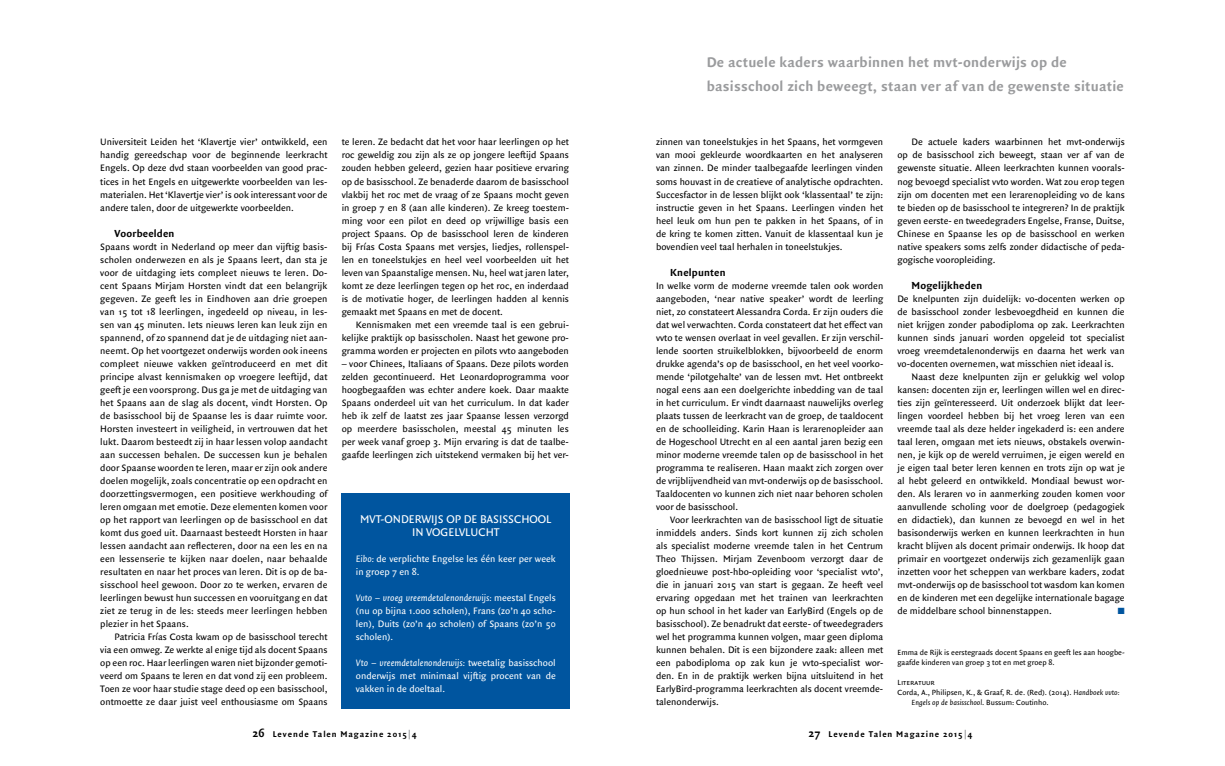
<style>
.page{position:relative;width:1225px;height:766px;background:#fff}
.page>*{position:absolute;margin:0;border:0;box-sizing:border-box;transform-origin:0 0}
.t1{font:700 15px/24px "Quadraat Sans";letter-spacing:.015em;color:#9a9b9d}
.t2{font:12px/13px "Quadraat Sans";color:#fff;text-align:center}
.t3{font:700 11px "Quadraat Sans";letter-spacing:.015em;color:#000}
.t4{font:10px/13px "Quadraat Sans";color:#000;text-align:justify}
.t5{font:10px/13px "Quadraat Sans";color:#fff;text-align:justify}
.t6{font:700 9px "Quadraat Sans";letter-spacing:.1em;color:#000}
.t7{font:9px "Zapf Dingbats ITC";color:#00559f}
.t8{font:8px/10px "Quadraat Sans";color:#000}
.t9{font:8px "Quadraat Sans Caps";color:#000}
.s1{font-style:italic}
.s2{font-size:12px}
.s3{color:#9a9b9d}
</style>
<div class="page">
<div style="left:342px;top:493px;width:228px;height:216px;background:#00559f"></div>
<p class="t4" style="left:100px;top:136px;width:229px">Universiteit Leiden het ‘Klavertje vier’ ontwikkeld, een handig gereedschap voor de beginnende leerkracht Engels. Op deze dvd staan voorbeelden van good prac&shy;tices in het Engels en uitgewerkte voorbeelden van les&shy;materialen. Het ‘Klavertje vier’ is ook interessant voor de andere talen, door de uitgewerkte voorbeelden.</p>
<p class="t3" style="left:114px;top:227px;width:62px">Voorbeelden</p>
<p class="t4" style="left:100px;top:240px;width:229px">Spaans wordt in Nederland op meer dan vijftig basis&shy;scholen onderwezen en als je Spaans leert, dan sta je voor de uitdaging iets compleet nieuws te leren. Do&shy;cent Spaans Mirjam Horsten vindt dat een belangrijk gegeven. Ze geeft les in Eindhoven aan drie groepen van 15 tot 18 leerlingen, ingedeeld op niveau, in les&shy;sen van 45 minuten. Iets nieuws leren kan leuk zijn en spannend, of zo spannend dat je de uitdaging niet aan&shy;neemt. Op het voortgezet onderwijs worden ook ineens compleet nieuwe vakken geïntroduceerd en met dit principe alvast kennismaken op vroegere leeftijd, dat geeft je een voorsprong. Dus ga je met de uitdaging van het Spaans aan de slag als docent, vindt Horsten. Op de basisschool bij de Spaanse les is daar ruimte voor.<br>Horsten investeert in veiligheid, in vertrouwen dat het lukt. Daarom besteedt zij in haar lessen volop aandacht aan successen behalen. De successen kun je behalen door Spaanse woorden te leren, maar er zijn ook andere doelen mogelijk, zoals concentratie op een opdracht en doorzettingsvermogen, een positieve werkhouding of leren omgaan met emotie. Deze elementen komen voor op het rapport van leerlingen op de basisschool en dat komt dus goed uit. Daarnaast besteedt Horsten in haar lessen aandacht aan reflecteren, door na een les en na een lessenserie te kijken naar doelen, naar behaalde resultaten en naar het proces van leren. Dit is op de ba&shy;sisschool heel gewoon. Door zo te werken, ervaren de leerlingen bewust hun successen en vooruitgang en dat ziet ze terug in de les: steeds meer leerlingen hebben plezier in het Spaans.</p>
<p class="t4" style="left:100px;top:630px;width:229px;text-indent:14px">Patricia Frías Costa kwam op de basisschool terecht via een omweg. Ze werkte al enige tijd als docent Spaans op een roc. Haar leerlingen waren niet bijzonder gemoti&shy;veerd om Spaans te leren en dat vond zij een probleem.<br>Toen ze voor haar studie stage deed op een basisschool, ontmoette ze daar juist veel enthousiasme om Spaans</p>
<p class="t4" style="left:342px;top:136px;width:229px">te leren. Ze bedacht dat het voor haar leerlingen op het roc geweldig zou zijn als ze op jongere leeftijd Spaans zouden hebben geleerd, gezien haar positieve ervaring op de basisschool. Ze benaderde daarom de basisschool vlakbij het roc met de vraag of ze Spaans mocht geven in groep 7 en 8 (aan alle kinderen). Ze kreeg toestem&shy;ming voor een pilot en deed op vrijwillige basis een project Spaans. Op de basisschool leren de kinderen bij Frías Costa Spaans met versjes, liedjes, rollenspel&shy;len en toneelstukjes en heel veel voorbeelden uit het leven van Spaanstalige mensen. Nu, heel wat jaren later, komt ze deze leerlingen tegen op het roc, en inderdaad is de motivatie hoger, de leerlingen hadden al kennis gemaakt met Spaans en met de docent.</p>
<p class="t4" style="left:342px;top:318px;width:229px;text-indent:14px">Kennismaken met een vreemde taal is een gebrui&shy;kelijke praktijk op basisscholen. Naast het gewone pro&shy;gramma worden er projecten en pilots vvto aangeboden</p>
<p class="t4" style="left:342px;top:357px;width:229px">– voor Chinees, Italiaans of Spaans. Deze pilots worden zelden gecontinueerd. Het Leonardoprogramma voor hoogbegaafden was echter andere koek. Daar maakte Spaans onderdeel uit van het curriculum. In dat kader heb ik zelf de laatst zes jaar Spaanse lessen verzorgd op meerdere basisscholen, meestal 45 minuten les per week vanaf groep 3. Mijn ervaring is dat de taalbe&shy;gaafde leerlingen zich uitstekend vermaken bij het ver-</p>
<p class="t2" style="left:360px;top:512px;width:193px">MVT-ONDERWIJS OP DE BASISSCHOOL<br>IN VOGELVLUCHT</p>
<p class="t5" style="left:356px;top:552px;width:201px"><span class="s1">Eibo:</span> de verplichte Engelse les één keer per week in groep 7 en 8.</p>
<p class="t5" style="left:356px;top:591px;width:201px"><span class="s1">Vvto – vroeg vreemdetalenonderwijs:</span> meestal Engels (nu op bijna 1.000 scholen), Frans (zo’n 40 scho&shy;len), Duits (zo’n 40 scholen) of Spaans (zo’n 50 scholen).</p>
<p class="t5" style="left:356px;top:656px;width:201px"><span class="s1">Vto – vreemdetalenonderwijs:</span> tweetalig basisschool onderwijs met minimaal vijftig procent van de vakken in de doeltaal.</p>
<h1 class="t1" style="left:707px;top:51px;width:418px">De actuele kaders waarbinnen het mvt-onderwijs op de basisschool zich beweegt, staan ver af van de gewenste situatie</h1>
<p class="t4" style="left:656px;top:136px;width:229px">zinnen van toneelstukjes in het Spaans, het vormgeven van mooi gekleurde woordkaarten en het analyseren van zinnen. De minder taalbegaafde leerlingen vinden soms houvast in de creatieve of analytische opdrachten.<br>Succesfactor in de lessen blijkt ook ‘klassentaal’ te zijn: instructie geven in het Spaans. Leerlingen vinden het heel leuk om hun pen te pakken in het Spaans, of in de kring te komen zitten. Vanuit de klassentaal kun je bovendien veel taal herhalen in toneelstukjes.</p>
<p class="t3" style="left:670px;top:266px;width:57px">Knelpunten</p>
<p class="t4" style="left:656px;top:279px;width:229px">In welke vorm de moderne vreemde talen ook worden aangeboden, ‘near native speaker’ wordt de leerling niet, zo constateert Alessandra Corda. Er zijn ouders die dat wel verwachten. Corda constateert dat het effect van vvto te wensen overlaat in veel gevallen. Er zijn verschil&shy;lende soorten struikelblokken, bijvoorbeeld de enorm drukke agenda’s op de basisschool, en het veel voorko&shy;mende ‘pilotgehalte’ van de lessen mvt. Het ontbreekt nogal eens aan een doelgerichte inbedding van de taal in het curriculum. Er vindt daarnaast nauwelijks overleg plaats tussen de leerkracht van de groep, de taaldocent en de schoolleiding. Karin Haan is lerarenopleider aan de Hogeschool Utrecht en al een aantal jaren bezig een minor moderne vreemde talen op de basisschool in het programma te realiseren. Haan maakt zich zorgen over de vrijblijvendheid van mvt-onderwijs op de basisschool.<br>Taaldocenten vo kunnen zich niet naar behoren scholen voor de basisschool.</p>
<p class="t4" style="left:656px;top:513px;width:229px;text-indent:14px">Voor leerkrachten van de basisschool ligt de situatie inmiddels anders. Sinds kort kunnen zij zich scholen als specialist moderne vreemde talen in het Centrum Theo Thijssen. Mirjam Zevenboom verzorgt daar de gloednieuwe post-hbo-opleiding voor ‘specialist vvto’, die in januari 2015 van start is gegaan. Ze heeft veel ervaring opgedaan met het trainen van leerkrachten op hun school in het kader van EarlyBird (Engels op de basisschool). Ze benadrukt dat eerste- of tweedegraders wel het programma kunnen volgen, maar geen diploma kunnen behalen. Dit is een bijzondere zaak: alleen met een pabodiploma op zak kun je vvto-specialist wor&shy;den. En in de praktijk werken bijna uitsluitend in het EarlyBird-programma leerkrachten als docent vreemde&shy;talenonderwijs.</p>
<p class="t4" style="left:897px;top:136px;width:229px;text-indent:14px">De actuele kaders waarbinnen het mvt-onderwijs op de basisschool zich beweegt, staan ver af van de gewenste situatie. Alleen leerkrachten kunnen voorals&shy;nog bevoegd specialist vvto worden. Wat zou erop tegen zijn om docenten met een lerarenopleiding vo de kans te bieden op de basisschool te integreren? In de praktijk geven eerste- en tweedegraders Engelse, Franse, Duitse, Chinese en Spaanse les op de basisschool en werken native speakers soms zelfs zonder didactische of peda&shy;gogische vooropleiding.</p>
<p class="t3" style="left:911px;top:279px;width:72px">Mogelijkheden</p>
<p class="t4" style="left:897px;top:292px;width:229px">De knelpunten zijn duidelijk: vo-docenten werken op de basisschool zonder lesbevoegdheid en kunnen die niet krijgen zonder pabodiploma op zak. Leerkrachten kunnen sinds januari worden opgeleid tot specialist vroeg vreemdetalenonderwijs en daarna het werk van vo-docenten overnemen, wat misschien niet ideaal is.</p>
<p class="t4" style="left:897px;top:370px;width:229px;text-indent:14px">Naast deze knelpunten zijn er gelukkig wel volop kansen: docenten zijn er, leerlingen willen wel en direc&shy;ties zijn geïnteresseerd. Uit onderzoek blijkt dat leer&shy;lingen voordeel hebben bij het vroeg leren van een vreemde taal als deze helder ingekaderd is: een andere taal leren, omgaan met iets nieuws, obstakels overwin&shy;nen, je kijk op de wereld verruimen, je eigen wereld en je eigen taal beter leren kennen en trots zijn op wat je al hebt geleerd en ontwikkeld. Mondiaal bewust wor&shy;den. Als leraren vo in aanmerking zouden komen voor aanvullende scholing voor de doelgroep (pedagogiek en didactiek), dan kunnen ze bevoegd en wel in het basisonderwijs werken en kunnen leerkrachten in hun kracht blijven als docent primair onderwijs. Ik hoop dat primair en voortgezet onderwijs zich gezamenlijk gaan inzetten voor het scheppen van werkbare kaders, zodat mvt-onderwijs op de basisschool tot wasdom kan komen en de kinderen met een degelijke internationale bagage de middelbare school binnenstappen.</p>
<p class="t7" style="left:1118px;top:606px;width:8px">■</p>
<p class="t8" style="left:897px;top:647px;width:229px">Emma de Rijk is eerstegraads docent Spaans en geeft les aan hoogbe&shy;gaafde kinderen van groep 3 tot en met groep 8.</p>
<p class="t9" style="left:897px;top:677px;width:39px">Literatuur</p>
<p class="t8" style="left:911px;top:687px;width:209px;text-indent:-14px">Corda, A., Philipsen, K., &amp; Graaf, R. de. (Red). (2014). <span class="s1">Handboek vvto:<br>Engels op de basisschool</span>. Bussum: Coutinho.</p>
<p class="t6" style="left:252px;top:729px;width:166px"><span class="s2">26</span> Levende Talen Magazine 2015<span class="s3">|</span>4</p>
<p class="t6" style="left:808px;top:729px;width:166px"><span class="s2">27</span> Levende Talen Magazine 2015<span class="s3">|</span>4</p>
</div>
